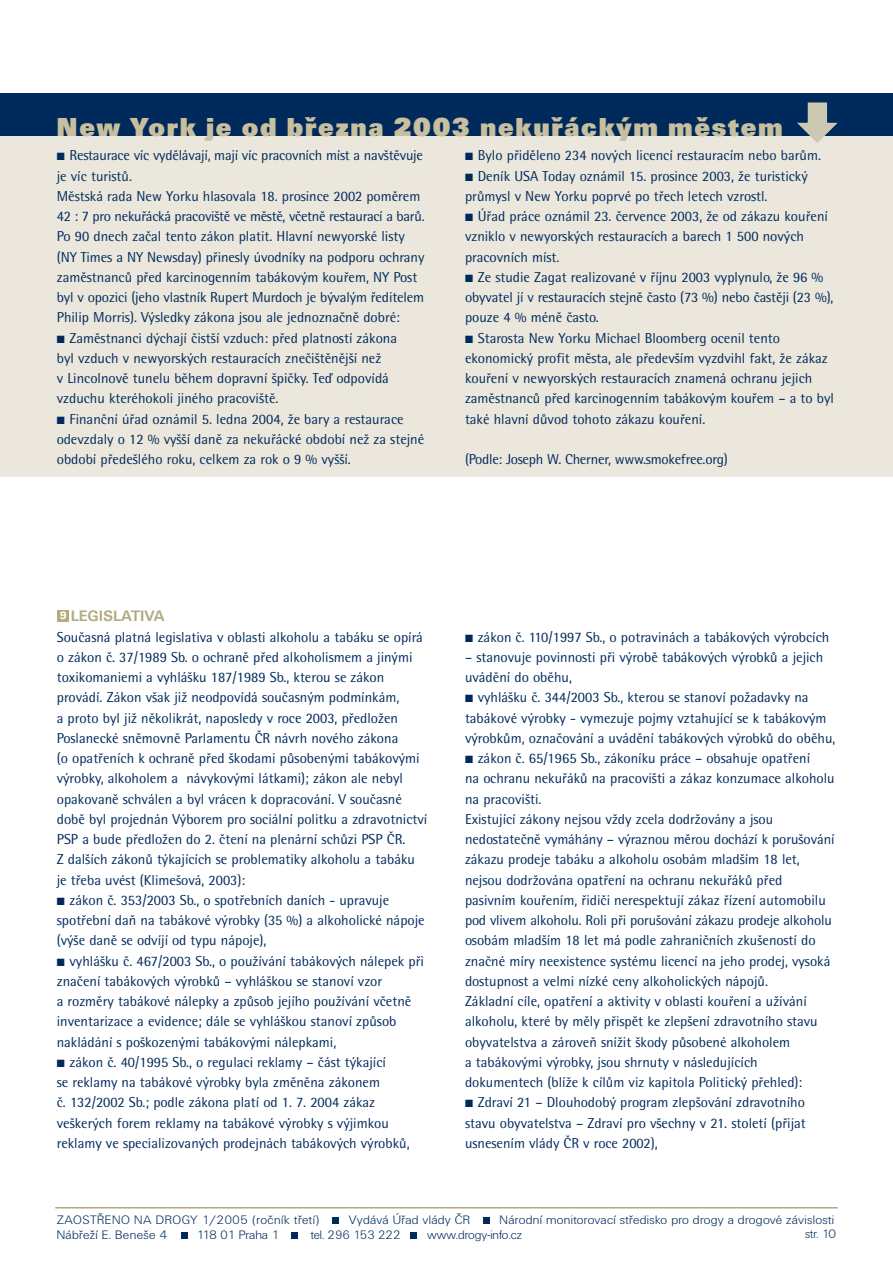
<style>
.page{position:relative;width:893px;height:1263px;background:#fff}
.page>*{position:absolute;margin:0;border:0;box-sizing:border-box;transform-origin:0 0}
.t1{font:700 27px "Unitus DEE Ultr";letter-spacing:.065em;color:#c7bf9e}
.t2{font:700 15.75px "Unitus TEE";color:#b3aa7e}
.t3{font:14.25px/20.2px "Rotis Semi Sans CE";color:#002a5c}
.t4{font:12.75px "Unitus DEE Ligh";letter-spacing:.025em;color:#002a5c;scale:1.05 1}
.t5{font:12.75px "Unitus DEE Ligh";letter-spacing:.025em;color:#002a5c;scale:1.04 1}
.t6{font:12.75px "Unitus DEE Ligh";color:#002a5c}
.t7{font:12.75px "Unitus DEE Ligh";color:#002a5c;scale:1.05 1}
.t8{font:12.75px "Unitus DEE Ligh";letter-spacing:.025em;color:#002a5c}
.t9{font:11.25px "Unitus TEE Blac";color:#fff}
</style>
<div class="page">
<hr style="left:55px;top:1207px;width:783px;height:1px;background:#b3aa7e">
<div style="left:332px;top:1217px;width:7px;height:7px;background:#002a5c"></div>
<svg style="left:181px;top:1232px;width:6px;height:6px"></svg>
<div style="left:291px;top:1232px;width:7px;height:6px;background:#002a5c"></div>
<svg style="left:411px;top:1232px;width:6px;height:6px"></svg>
<div style="left:483px;top:1217px;width:6px;height:7px;background:#002a5c"></div>
<div style="left:0;top:126px;width:893px;height:351px;background:#ebe7dc"></div>
<div style="left:0;top:93px;width:893px;height:43px;background:#002a5c"></div>
<svg style="left:797px;top:102px;width:41px;height:41px"></svg>
<div style="left:58px;top:610px;width:11px;height:11px;background:#b3aa7e"></div>
<h1 class="t1" style="left:57px;top:117px;width:727px">New York je od března 2003 nekuřáckým městem</h1>
<p class="t3" style="left:57px;top:147px;width:369px">■ Restaurace víc vydělávají, mají víc pracovních míst a navštěvuje je víc turistů.<br>Městská rada New Yorku hlasovala 18. prosince 2002 poměrem 42 : 7 pro nekuřácká pracoviště ve městě, včetně restaurací a barů.<br>Po 90 dnech začal tento zákon platit. Hlavní newyorské listy (NY Times a NY Newsday) přinesly úvodníky na podporu ochrany zaměstnanců před karcinogenním tabákovým kouřem, NY Post byl v opozici (jeho vlastník Rupert Murdoch je bývalým ředitelem Philip Morris). Výsledky zákona jsou ale jednoznačně dobré:</p>
<p class="t3" style="left:57px;top:329px;width:342px">■ Zaměstnanci dýchají čistší vzduch: před platností zákona byl vzduch v newyorských restauracích znečištěnější než<br>v Lincolnově tunelu během dopravní špičky. Teď odpovídá vzduchu kteréhokoli jiného pracoviště.</p>
<p class="t3" style="left:57px;top:410px;width:369px">■ Finanční úřad oznámil 5. ledna 2004, že bary a restaurace odevzdaly o 12 % vyšší daně za nekuřácké období než za stejné období předešlého roku, celkem za rok o 9 % vyšší.</p>
<p class="t3" style="left:465px;top:147px;width:358px">■ Bylo přiděleno 234 nových licencí restauracím nebo barům.</p>
<p class="t3" style="left:465px;top:167px;width:344px">■ Deník USA Today oznámil 15. prosince 2003, že turistický průmysl v New Yorku poprvé po třech letech vzrostl.</p>
<p class="t3" style="left:465px;top:208px;width:364px">■ Úřad práce oznámil 23. července 2003, že od zákazu kouření vzniklo v newyorských restauracích a barech 1 500 nových pracovních míst.</p>
<p class="t3" style="left:465px;top:268px;width:370px">■ Ze studie Zagat realizované v říjnu 2003 vyplynulo, že 96 % obyvatel jí v restauracích stejně často (73 %) nebo častěji (23 %), pouze 4 % méně často.</p>
<p class="t3" style="left:465px;top:329px;width:371px">■ Starosta New Yorku Michael Bloomberg ocenil tento ekonomický profit města, ale především vyzdvihl fakt, že zákaz kouření v newyorských restauracích znamená ochranu jejich zaměstnanců před karcinogenním tabákovým kouřem – a to byl také hlavní důvod tohoto zákazu kouření.</p>
<p class="t3" style="left:465px;top:451px;width:264px">(Podle: Joseph W. Cherner, www.smokefree.org)</p>
<p class="t2" style="left:71px;top:610px;width:95px">LEGISLATIVA</p>
<p class="t3" style="left:57px;top:628px;width:372px">Současná platná legislativa v oblasti alkoholu a tabáku se opírá o zákon č. 37/1989 Sb. o ochraně před alkoholismem a jinými toxikomaniemi a vyhlášku 187/1989 Sb., kterou se zákon provádí. Zákon však již neodpovídá současným podmínkám,<br>a proto byl již několikrát, naposledy v roce 2003, předložen Poslanecké sněmovně Parlamentu ČR návrh nového zákona<br>(o opatřeních k ochraně před škodami působenými tabákovými výrobky, alkoholem a návykovými látkami); zákon ale nebyl opakovaně schválen a byl vrácen k dopracování. V současné době byl projednán Výborem pro sociální politku a zdravotnictví PSP a bude předložen do 2. čtení na plenární schůzi PSP ČR.<br>Z dalších zákonů týkajících se problematiky alkoholu a tabáku je třeba uvést (Klimešová, 2003):</p>
<p class="t3" style="left:57px;top:891px;width:369px">■ zákon č. 353/2003 Sb., o spotřebních daních - upravuje spotřební daň na tabákové výrobky (35 %) a alkoholické nápoje (výše daně se odvíjí od typu nápoje),</p>
<p class="t3" style="left:57px;top:952px;width:369px">■ vyhlášku č. 467/2003 Sb., o používání tabákových nálepek při značení tabákových výrobků – vyhláškou se stanoví vzor<br>a rozměry tabákové nálepky a způsob jejího používání včetně inventarizace a evidence; dále se vyhláškou stanoví způsob nakládání s poškozenými tabákovými nálepkami,</p>
<p class="t3" style="left:57px;top:1053px;width:354px">■ zákon č. 40/1995 Sb., o regulaci reklamy – část týkající<br>se reklamy na tabákové výrobky byla změněna zákonem<br>č. 132/2002 Sb.; podle zákona platí od 1. 7. 2004 zákaz veškerých forem reklamy na tabákové výrobky s výjimkou reklamy ve specializovaných prodejnách tabákových výrobků,</p>
<p class="t9" style="left:60px;top:611px;width:8px">9</p>
<p class="t3" style="left:465px;top:628px;width:366px">■ zákon č. 110/1997 Sb., o potravinách a tabákových výrobcích</p>
<p class="t3" style="left:465px;top:648px;width:360px">– stanovuje povinnosti při výrobě tabákových výrobků a jejich uvádění do oběhu,</p>
<p class="t3" style="left:465px;top:689px;width:372px">■ vyhlášku č. 344/2003 Sb., kterou se stanoví požadavky na tabákové výrobky - vymezuje pojmy vztahující se k tabákovým výrobkům, označování a uvádění tabákových výrobků do oběhu,</p>
<p class="t3" style="left:465px;top:749px;width:371px">■ zákon č. 65/1965 Sb., zákoníku práce – obsahuje opatření<br>na ochranu nekuřáků na pracovišti a zákaz konzumace alkoholu na pracovišti.<br>Existující zákony nejsou vždy zcela dodržovány a jsou nedostatečně vymáhány – výraznou měrou dochází k porušování zákazu prodeje tabáku a alkoholu osobám mladším 18 let, nejsou dodržována opatření na ochranu nekuřáků před pasivním kouřením, řidiči nerespektují zákaz řízení automobilu pod vlivem alkoholu. Roli při porušování zákazu prodeje alkoholu osobám mladším 18 let má podle zahraničních zkušeností do značné míry neexistence systému licencí na jeho prodej, vysoká dostupnost a velmi nízké ceny alkoholických nápojů.<br>Základní cíle, opatření a aktivity v oblasti kouření a užívání alkoholu, které by měly přispět ke zlepšení zdravotního stavu obyvatelstva a zároveň snížit škody působené alkoholem<br>a tabákovými výrobky, jsou shrnuty v následujících dokumentech (blíže k cílům viz kapitola Politický přehled):</p>
<p class="t3" style="left:465px;top:1094px;width:342px;text-align:justify">■ Zdraví 21 – Dlouhodobý program zlepšování zdravotního stavu obyvatelstva – Zdraví pro všechny v 21. století (přijat usnesením vlády ČR v roce 2002),</p>
<p class="t5" style="left:57px;top:1214px;width:254px">ZAOSTŘENO NA DROGY 1/2005 (ročník třetí)</p>
<p class="t4" style="left:349px;top:1214px;width:117px">Vydává Úřad vlády ČR</p>
<p class="t4" style="left:500px;top:1214px;width:320px">Národní monitorovací středisko pro drogy a drogové závislosti</p>
<p class="t4" style="left:57px;top:1229px;width:107px">Nábřeží E. Beneše 4</p>
<p class="t7" style="left:196px;top:1229px;width:80px">118 01 Praha 1</p>
<p class="t6" style="left:311px;top:1229px;width:91px">tel. 296 153 222</p>
<p class="t6" style="left:427px;top:1229px;width:96px">www.drogy-info.cz</p>
<p class="t8" style="left:805px;top:1229px;width:33px">str. 10</p>
</div>
